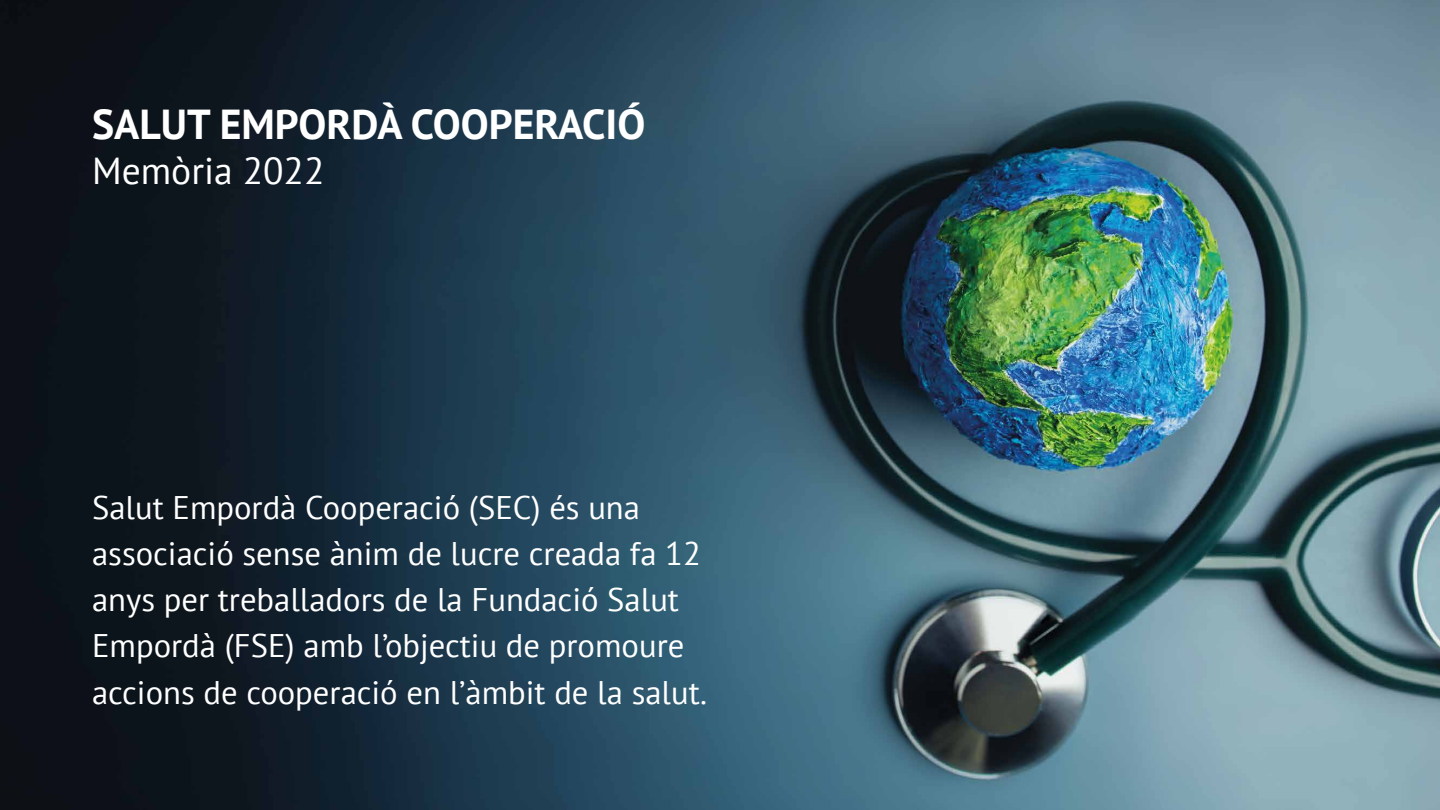
<style>
.page{position:relative;width:1440px;height:810px;background:#fff}
.page>*{position:absolute;margin:0;border:0;box-sizing:border-box;transform-origin:0 0}
.t1{font:700 41.78px "PT Sans";color:#fff}
.t2{font:37.5px "PT Sans";color:#fff}
.t3{font:32.62px/46.3px "PT Sans";color:#fff}
</style>
<div class="page">
<img style="left:0;top:0;width:1440px;height:810px">
<p class="t1" style="left:92px;top:96px;width:555px">SALUT EMPORDÀ COOPERACIÓ</p>
<p class="t2" style="left:92px;top:146px;width:234px">Memòria 2022</p>
<p class="t3" style="left:92px;top:483px;width:617px">Salut Empordà Cooperació (SEC) és una associació sense ànim de lucre creada fa 12 anys per treballadors de la Fundació Salut Empordà (FSE) amb l’objectiu de promoure accions de cooperació en l’àmbit de la salut.</p>
</div>
